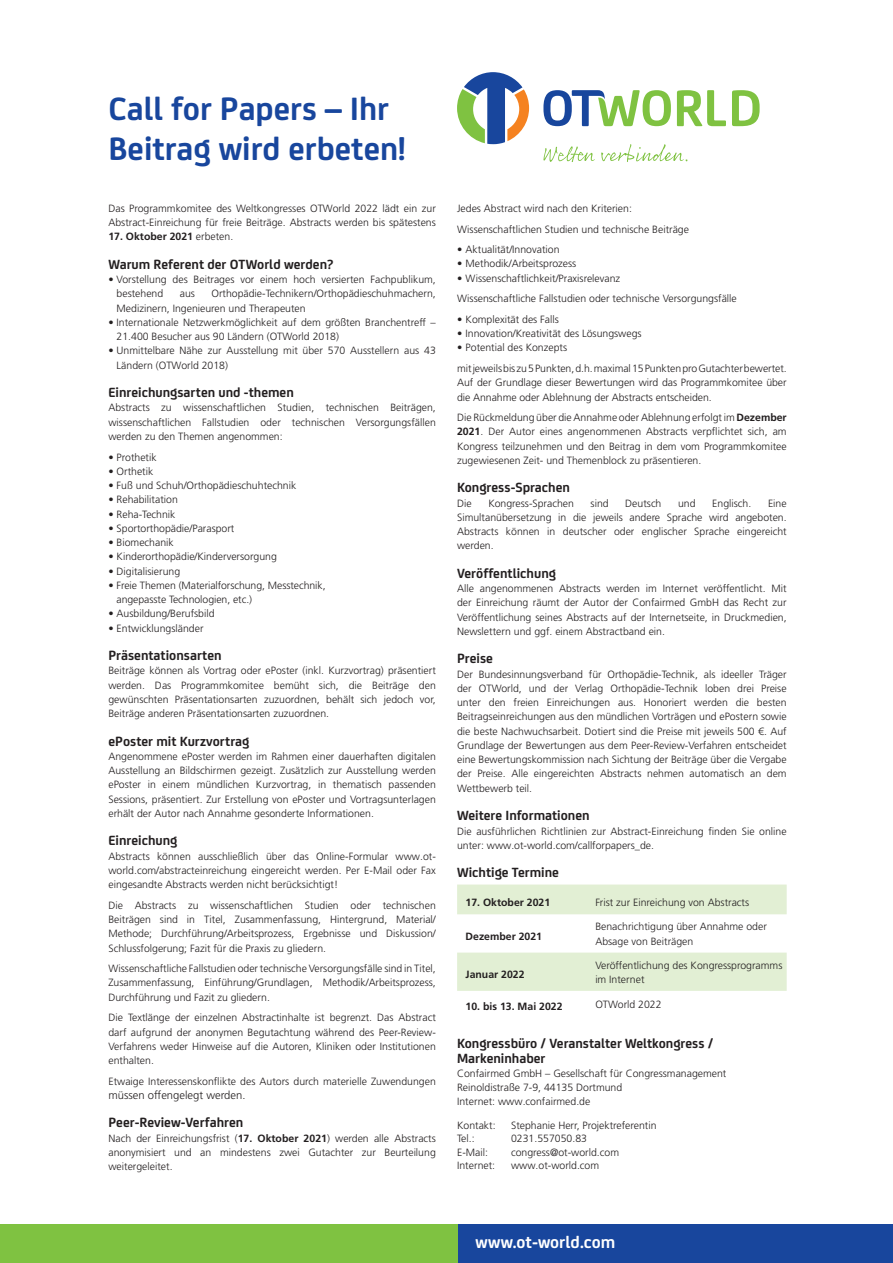
<style>
.page{position:relative;width:893px;height:1263px;background:#fff}
.page>*{position:absolute;margin:0;border:0;box-sizing:border-box;transform-origin:0 0}
.t1{font:700 34.5px/40.5px "FS Joey";color:#18469d}
.t2{font:700 18px "FS Joey";color:#fff}
.t3{font:700 14.25px/14.2px "FS Joey";color:#231f20}
.t4{font:300 11.25px "Frutiger LT Pro";color:#231f20}
.t5{font:300 10.5px/14.2px "Frutiger LT Pro";color:#231f20}
.t6{font:700 10.5px "Frutiger LT Pro";color:#231f20}
.s1{font-weight:300}
.s2{font-weight:700}
</style>
<div class="page">
<div style="left:0;top:1224px;width:458px;height:39px;background:#7fc241"></div>
<div style="left:458px;top:1224px;width:435px;height:39px;background:#18469d"></div>
<svg style="left:732px;top:90px;width:28px;height:36px"></svg>
<svg style="left:677px;top:90px;width:49px;height:36px"></svg>
<svg style="left:543px;top:90px;width:128px;height:36px"></svg>
<svg style="left:457px;top:72px;width:72px;height:72px"></svg>
<svg style="left:543px;top:144px;width:145px;height:18px"></svg>
<svg style="left:457px;top:884px;width:330px;height:107px"></svg>
<h1 class="t1" style="left:108px;top:86px;width:299px">Call for Papers – Ihr<br>Beitrag wird erbeten!</h1>
<p class="t5" style="left:108px;top:201px;width:329px">Das Programmkomitee des Weltkongresses OTWorld 2022 lädt ein zur<br>Abstract-Einreichung für freie Beiträge. Abstracts werden bis spätestens</p>
<p class="t6" style="left:108px;top:231px;width:126px">17. Oktober 2021 <span class="s1">erbeten.</span></p>
<h3 class="t3" style="left:108px;top:256px;width:227px">Warum Referent der OTWorld werden?</h3>
<p class="t5" style="left:117px;top:272px;width:321px;text-indent:-8px">• Vorstellung des Beitrages vor einem hoch versierten Fachpublikum, bestehend</p>
<p class="t5" style="left:117px;top:287px;width:321px;text-indent:95px">Orthopädie-Technikern/Orthopädieschuhmachern,<br>Medizinern, Ingenieuren und Therapeuten</p>
<p class="t5" style="left:117px;top:315px;width:321px;text-indent:-8px">• Internationale Netzwerkmöglichkeit auf dem größten Branchentreff –<br>21.400 Besucher aus 90 Ländern (OTWorld 2018)</p>
<p class="t5" style="left:117px;top:344px;width:321px;text-indent:-8px">• Unmittelbare Nähe zur Ausstellung mit über 570 Ausstellern aus 43<br>Ländern (OTWorld 2018)</p>
<h3 class="t3" style="left:108px;top:384px;width:187px">Einreichungsarten und -themen</h3>
<p class="t5" style="left:108px;top:401px;width:329px;text-align:justify">Abstracts zu wissenschaftlichen Studien, technischen Beiträgen, wissenschaftlichen Fallstudien oder technischen Versorgungsfällen werden zu den Themen angenommen:</p>
<p class="t5" style="left:108px;top:450px;width:50px">• Prothetik</p>
<p class="t5" style="left:108px;top:464px;width:46px">• Orthetik</p>
<p class="t5" style="left:108px;top:478px;width:189px">• Fuß und Schuh/Orthopädieschuhtechnik</p>
<p class="t5" style="left:108px;top:493px;width:71px">• Rehabilitation</p>
<p class="t5" style="left:108px;top:507px;width:69px">• Reha-Technik</p>
<p class="t5" style="left:108px;top:521px;width:128px">• Sportorthopädie/Parasport</p>
<p class="t5" style="left:108px;top:535px;width:67px">• Biomechanik</p>
<p class="t5" style="left:108px;top:550px;width:170px">• Kinderorthopädie/Kinderversorgung</p>
<p class="t5" style="left:108px;top:564px;width:73px">• Digitalisierung</p>
<p class="t5" style="left:117px;top:578px;width:211px;text-indent:-8px">• Freie Themen (Materialforschung, Messtechnik, angepasste Technologien, etc.)</p>
<p class="t5" style="left:108px;top:607px;width:108px">• Ausbildung/Berufsbild</p>
<p class="t5" style="left:108px;top:621px;width:97px">• Entwicklungsländer</p>
<h3 class="t3" style="left:108px;top:647px;width:115px">Präsentationsarten</h3>
<p class="t5" style="left:108px;top:664px;width:329px;text-align:justify">Beiträge können als Vortrag oder ePoster (inkl. Kurzvortrag) präsentiert werden. Das Programmkomitee bemüht sich, die Beiträge den gewünschten Präsentationsarten zuzuordnen, behält sich jedoch vor, Beiträge anderen Präsentationsarten zuzuordnen.</p>
<h3 class="t3" style="left:108px;top:733px;width:142px">ePoster mit Kurzvortrag</h3>
<p class="t5" style="left:108px;top:749px;width:329px;text-align:justify">Angenommene ePoster werden im Rahmen einer dauerhaften digitalen Ausstellung an Bildschirmen gezeigt. Zusätzlich zur Ausstellung werden ePoster in einem mündlichen Kurzvortrag, in thematisch passenden Sessions, präsentiert. Zur Erstellung von ePoster und Vortragsunterlagen erhält der Autor nach Annahme gesonderte Informationen.</p>
<h3 class="t3" style="left:108px;top:832px;width:71px">Einreichung</h3>
<p class="t5" style="left:108px;top:849px;width:329px;text-align:justify">Abstracts können ausschließlich über das Online-Formular www.ot&shy;world.com/abstracteinreichung eingereicht werden. Per E-Mail oder Fax eingesandte Abstracts werden nicht berücksichtigt!</p>
<p class="t5" style="left:108px;top:898px;width:329px;text-align:justify">Die Abstracts zu wissenschaftlichen Studien oder technischen Beiträgen sind in Titel, Zusammenfassung, Hintergrund, Material/ Methode; Durchführung/Arbeitsprozess, Ergebnisse und Diskussion/ Schlussfolgerung; Fazit für die Praxis zu gliedern.</p>
<p class="t5" style="left:108px;top:961px;width:329px;text-align:justify">Wissenschaftliche Fallstudien oder technische Versorgungsfälle sind in Titel, Zusammenfassung, Einführung/Grundlagen, Methodik/Arbeitsprozess, Durchführung und Fazit zu gliedern.</p>
<p class="t5" style="left:108px;top:1010px;width:329px;text-align:justify">Die Textlänge der einzelnen Abstractinhalte ist begrenzt. Das Abstract darf aufgrund der anonymen Begutachtung während des Peer-Review-Verfahrens weder Hinweise auf die Autoren, Kliniken oder Institutionen enthalten.</p>
<p class="t5" style="left:108px;top:1074px;width:329px">Etwaige Interessenskonflikte des Autors durch materielle Zuwendungen</p>
<p class="t4" style="left:108px;top:1088px;width:139px">müssen offengelegt werden.</p>
<h3 class="t3" style="left:108px;top:1114px;width:136px">Peer-Review-Verfahren</h3>
<p class="t5" style="left:108px;top:1131px;width:329px;text-align:justify">Nach der Einreichungsfrist (<span class="s2">17. Oktober 2021</span>) werden alle Abstracts anonymisiert und an mindestens zwei Gutachter zur Beurteilung weitergeleitet.</p>
<p class="t5" style="left:180px;top:287px;width:17px">aus</p>
<p class="t5" style="left:457px;top:198px;width:233px;line-height:20.7px">Jedes Abstract wird nach den Kriterien:<br>Wissenschaftlichen Studien und technische Beiträge</p>
<p class="t5" style="left:457px;top:242px;width:104px">• Aktualität/Innovation</p>
<p class="t5" style="left:457px;top:257px;width:121px">• Methodik/Arbeitsprozess</p>
<p class="t5" style="left:457px;top:268px;width:281px;line-height:20.7px">• Wissenschaftlichkeit/Praxisrelevanz<br>Wissenschaftliche Fallstudien oder technische Versorgungsfälle</p>
<p class="t5" style="left:457px;top:312px;width:103px">• Komplexität des Falls</p>
<p class="t5" style="left:457px;top:326px;width:186px">• Innovation/Kreativität des Lösungswegs</p>
<p class="t5" style="left:457px;top:337px;width:331px;line-height:20.7px">• Potential des Konzepts<br>mit jeweils bis zu 5 Punkten, d.h. maximal 15 Punkten pro Gutachter bewertet.</p>
<p class="t5" style="left:457px;top:376px;width:331px">Auf der Grundlage dieser Bewertungen wird das Programmkomitee über die Annahme oder Ablehnung der Abstracts entscheiden.</p>
<p class="t5" style="left:457px;top:410px;width:331px;text-align:justify">Die Rückmeldung über die Annahme oder Ablehnung erfolgt im <span class="s2">Dezember 2021</span>. Der Autor eines angenommenen Abstracts verpflichtet sich, am Kongress teilzunehmen und den Beitrag in dem vom Programmkomitee zugewiesenen Zeit- und Themenblock zu präsentieren.</p>
<h3 class="t3" style="left:457px;top:480px;width:114px">Kongress-Sprachen</h3>
<p class="t5" style="left:457px;top:496px;width:16px">Die</p>
<p class="t5" style="left:488px;top:496px;width:87px">Kongress-Sprachen</p>
<p class="t5" style="left:591px;top:496px;width:20px">sind</p>
<p class="t5" style="left:625px;top:496px;width:38px">Deutsch</p>
<p class="t5" style="left:678px;top:496px;width:19px">und</p>
<p class="t5" style="left:712px;top:496px;width:41px">Englisch.</p>
<p class="t5" style="left:457px;top:496px;width:331px;text-align:justify;text-indent:311px">Eine Simultanübersetzung in die jeweils andere Sprache wird angeboten.<br>Abstracts können in deutscher oder englischer Sprache eingereicht werden.</p>
<h3 class="t3" style="left:457px;top:565px;width:100px">Veröffentlichung</h3>
<p class="t5" style="left:457px;top:581px;width:331px;text-align:justify">Alle angenommenen Abstracts werden im Internet veröffentlicht. Mit der Einreichung räumt der Autor der Confairmed GmbH das Recht zur Veröffentlichung seines Abstracts auf der Internetseite, in Druckmedien, Newslettern und ggf. einem Abstractband ein.</p>
<h3 class="t3" style="left:457px;top:651px;width:37px">Preise</h3>
<p class="t5" style="left:457px;top:667px;width:331px;text-align:justify">Der Bundesinnungsverband für Orthopädie-Technik, als ideeller Träger der OTWorld, und der Verlag Orthopädie-Technik loben drei Preise unter den freien Einreichungen aus. Honoriert werden die besten Beitragseinreichungen aus den mündlichen Vorträgen und ePostern sowie die beste Nachwuchsarbeit. Dotiert sind die Preise mit jeweils 500 €. Auf Grundlage der Bewertungen aus dem Peer-Review-Verfahren entscheidet eine Bewertungskommission nach Sichtung der Beiträge über die Vergabe der Preise. Alle eingereichten Abstracts nehmen automatisch an dem Wettbewerb teil.</p>
<h3 class="t3" style="left:457px;top:807px;width:134px">Weitere Informationen</h3>
<p class="t5" style="left:457px;top:824px;width:331px">Die ausführlichen Richtlinien zur Abstract-Einreichung finden Sie online unter: www.ot-world.com/callforpapers_de.</p>
<h3 class="t3" style="left:457px;top:864px;width:103px">Wichtige Termine</h3>
<p class="t6" style="left:466px;top:896px;width:86px">17. Oktober 2021</p>
<p class="t5" style="left:595px;top:895px;width:155px">Frist zur Einreichung von Abstracts</p>
<p class="t6" style="left:466px;top:930px;width:78px">Dezember 2021</p>
<p class="t5" style="left:595px;top:919px;width:173px">Benachrichtigung über Annahme oder<br>Absage von Beiträgen</p>
<p class="t6" style="left:466px;top:968px;width:60px">Januar 2022</p>
<p class="t5" style="left:595px;top:958px;width:189px">Veröffentlichung des Kongressprogramms im Internet</p>
<p class="t6" style="left:466px;top:1000px;width:98px">10. bis 13. Mai 2022</p>
<p class="t5" style="left:595px;top:998px;width:68px">OTWorld 2022</p>
<h3 class="t3" style="left:457px;top:1035px;width:258px">Kongressbüro / Veranstalter Weltkongress /<br>Markeninhaber</h3>
<p class="t5" style="left:457px;top:1066px;width:271px">Confairmed GmbH – Gesellschaft für Congressmanagement<br>Reinoldistraße 7-9, 44135 Dortmund<br>Internet: www.confairmed.de</p>
<p class="t5" style="left:457px;top:1118px;width:40px">Kontakt:</p>
<p class="t5" style="left:511px;top:1118px;width:147px">Stephanie Herr, Projektreferentin</p>
<p class="t5" style="left:457px;top:1131px;width:19px">Tel.:</p>
<p class="t5" style="left:511px;top:1131px;width:77px">0231.557050.83</p>
<p class="t5" style="left:457px;top:1145px;width:32px">E-Mail:</p>
<p class="t5" style="left:511px;top:1145px;width:109px">congress@ot-world.com</p>
<p class="t5" style="left:457px;top:1158px;width:40px">Internet:</p>
<p class="t5" style="left:511px;top:1158px;width:90px">www.ot-world.com</p>
<h2 class="t2" style="left:476px;top:1228px;width:141px">www.ot-world.com</h2>
</div>
